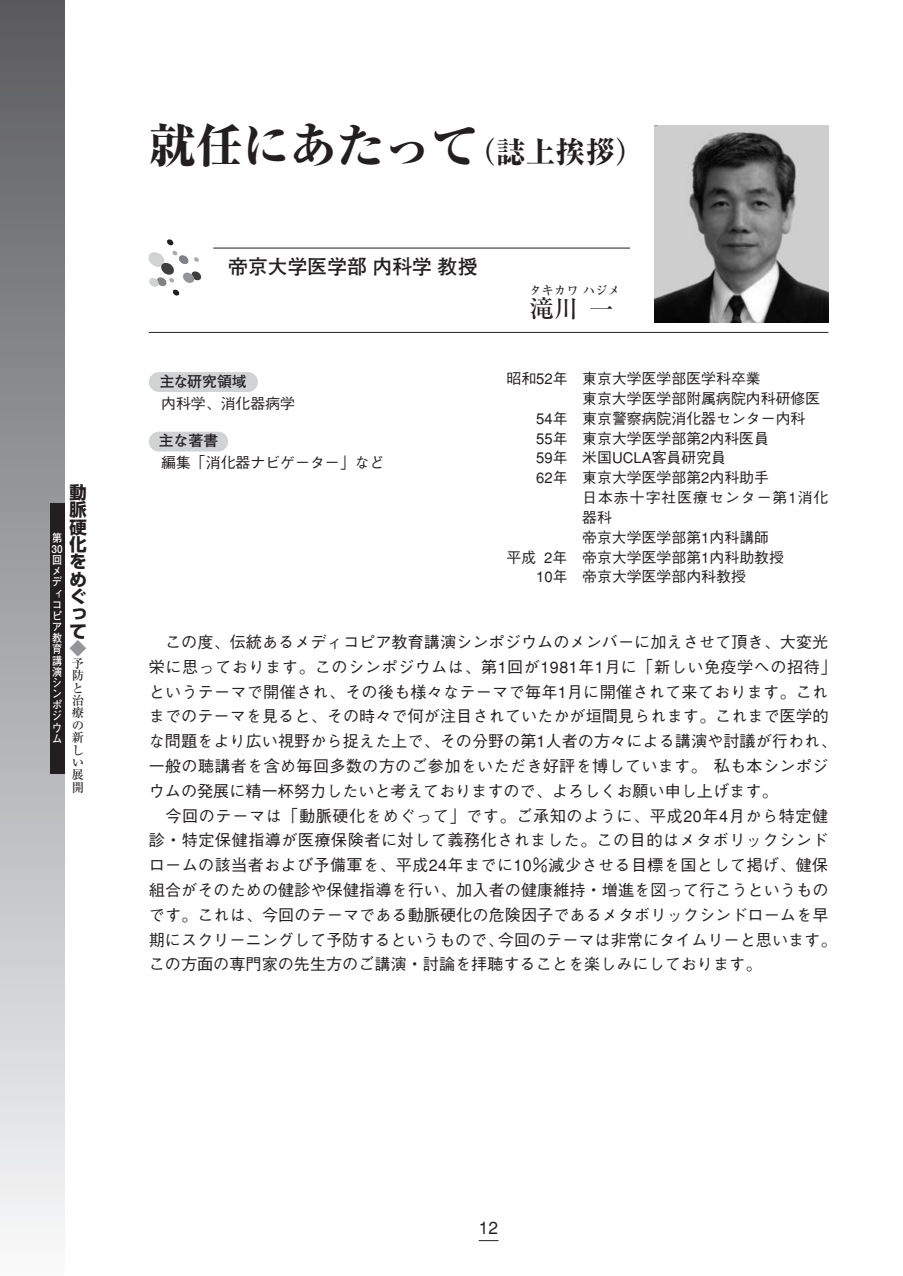
<style>
.page{position:relative;width:903px;height:1276px;background:#fff}
.page>*{position:absolute;margin:0;border:0;box-sizing:border-box;transform-origin:0 0}
.t1{font:800 47.07px "Ryumin";color:#231f20}
.t2{font:500 24.85px "Ryumin";color:#231f20}
.t3{font:700 19.78px "Futo Go B101";color:#231f20}
.t4{font:700 17.32px/17.3px "Shin Go";color:#231f20;text-align:justify}
.t5{font:500 17.32px "Gothic BBB";color:#231f20}
.t6{font:700 17.32px "Shin Go";color:#939598}
.t7{font:500 16.1px/24.8px "Gothic BBB";letter-spacing:.005em;color:#231f20}
.t8{font:500 14.88px "Gothic BBB";color:#231f20}
.t9{font:500 14.88px "Gothic BBB";letter-spacing:.065em;color:#231f20}
.t10{font:700 14.88px "Futo Go B101";color:#231f20}
.t11{font:500 12.42px/12.4px "Ryumin";color:#231f20;text-align:justify}
.t12{font:700 11.2px/11.2px "Futo Go B101";color:#fff;text-align:justify;scale:.9 1}
.s1{font-size:29.75px}
</style>
<div class="page">
<svg style="left:479px;top:1240px;width:20px;height:1px"></svg>
<div style="left:0;top:0;width:64px;height:1276px;background:linear-gradient(to bottom,#595a5e,#f7f8fa)"></div>
<div style="left:50px;top:504px;width:14px;height:270px;background:#231f20"></div>
<svg style="left:149px;top:239px;width:53px;height:57px"></svg>
<img style="left:655px;top:126px;width:173px;height:196px">
<hr style="left:213px;top:248px;width:417px;height:1px;background:#231f20">
<hr style="left:149px;top:332px;width:679px;height:1px;background:#231f20">
<div style="left:149px;top:372px;width:109px;height:20px;background:#d1d2d4;border-radius:10px"></div>
<div style="left:149px;top:432px;width:79px;height:19px;background:#d1d2d4;border-radius:10px"></div>
<p class="t4" style="left:69px;top:486px;width:19px">動脈硬化をめぐって</p>
<p class="t6" style="left:69px;top:642px;width:19px">◆</p>
<p class="t11" style="left:72px;top:659px;width:14px">予防と治療の新しい展開</p>
<p class="t12" style="left:51px;top:533px;width:14px">第30回メディコピア教育講演シンポジウム</p>
<h1 class="t1" style="left:149px;top:129px;width:498px">就任にあたって<span class="s1">（誌上挨拶）</span></h1>
<p class="t3" style="left:228px;top:259px;width:251px">帝京大学医学部内科学教授</p>
<p class="t10" style="left:160px;top:375px;width:88px">主な研究領域</p>
<p class="t8" style="left:161px;top:398px;width:135px">内科学、消化器病学</p>
<p class="t10" style="left:159px;top:435px;width:61px">主な著書</p>
<p class="t8" style="left:161px;top:457px;width:225px">編集「消化器ナビゲーター」など</p>
<p class="t11" style="left:529px;top:286px;width:92px">タキカワハジメ</p>
<h2 class="t2" style="left:529px;top:300px;width:86px">滝川一</h2>
<p class="t8" style="left:506px;top:373px;width:256px">昭和52年 東京大学医学部医学科卒業</p>
<p class="t8" style="left:582px;top:393px;width:240px">東京大学医学部附属病院内科研修医</p>
<p class="t8" style="left:536px;top:412px;width:271px">54年 東京警察病院消化器センター内科</p>
<p class="t8" style="left:536px;top:432px;width:234px">55年 東京大学医学部第2内科医員</p>
<p class="t8" style="left:536px;top:452px;width:191px">59年 米国UCLA客員研究員</p>
<p class="t8" style="left:536px;top:472px;width:234px">62年 東京大学医学部第2内科助手</p>
<p class="t9" style="left:582px;top:492px;width:248px">日本赤十字社医療センター第1消化</p>
<p class="t8" style="left:582px;top:512px;width:31px">器科</p>
<p class="t8" style="left:582px;top:531px;width:188px">帝京大学医学部第1内科講師</p>
<p class="t8" style="left:506px;top:551px;width:279px">平成 2年 帝京大学医学部第1内科助教授</p>
<p class="t8" style="left:536px;top:571px;width:211px">10年 帝京大学医学部内科教授</p>
<p class="t7" style="left:149px;top:631px;width:689px;text-indent:16px">この度、伝統あるメディコピア教育講演シンポジウムのメンバーに加えさせて頂き、大変光栄に思っております。このシンポジウムは、第1回が1981年1月に「新しい免疫学への招待」というテーマで開催され、その後も様々なテーマで毎年1月に開催されて来ております。これまでのテーマを見ると、その時々で何が注目されていたかが垣間見られます。これまで医学的な問題をより広い視野から捉えた上で、その分野の第1人者の方々による講演や討議が行われ、一般の聴講者を含め毎回多数の方のご参加をいただき好評を博しています。私も本シンポジウムの発展に精一杯努力したいと考えておりますので、よろしくお願い申し上げます。</p>
<p class="t7" style="left:149px;top:805px;width:689px;text-indent:17px">今回のテーマは「動脈硬化をめぐって」です。ご承知のように、平成20年4月から特定健診・特定保健指導が医療保険者に対して義務化されました。この目的はメタボリックシンドロームの該当者および予備軍を、平成24年までに10％減少させる目標を国として掲げ、健保組合がそのための健診や保健指導を行い、加入者の健康維持・増進を図って行こうというものです。これは、今回のテーマである動脈硬化の危険因子であるメタボリックシンドロームを早期にスクリーニングして予防するというもので、今回のテーマは非常にタイムリーと思います。この方面の専門家の先生方のご講演・討論を拝聴することを楽しみにしております。</p>
<p class="t5" style="left:479px;top:1221px;width:21px">12</p>
</div>
